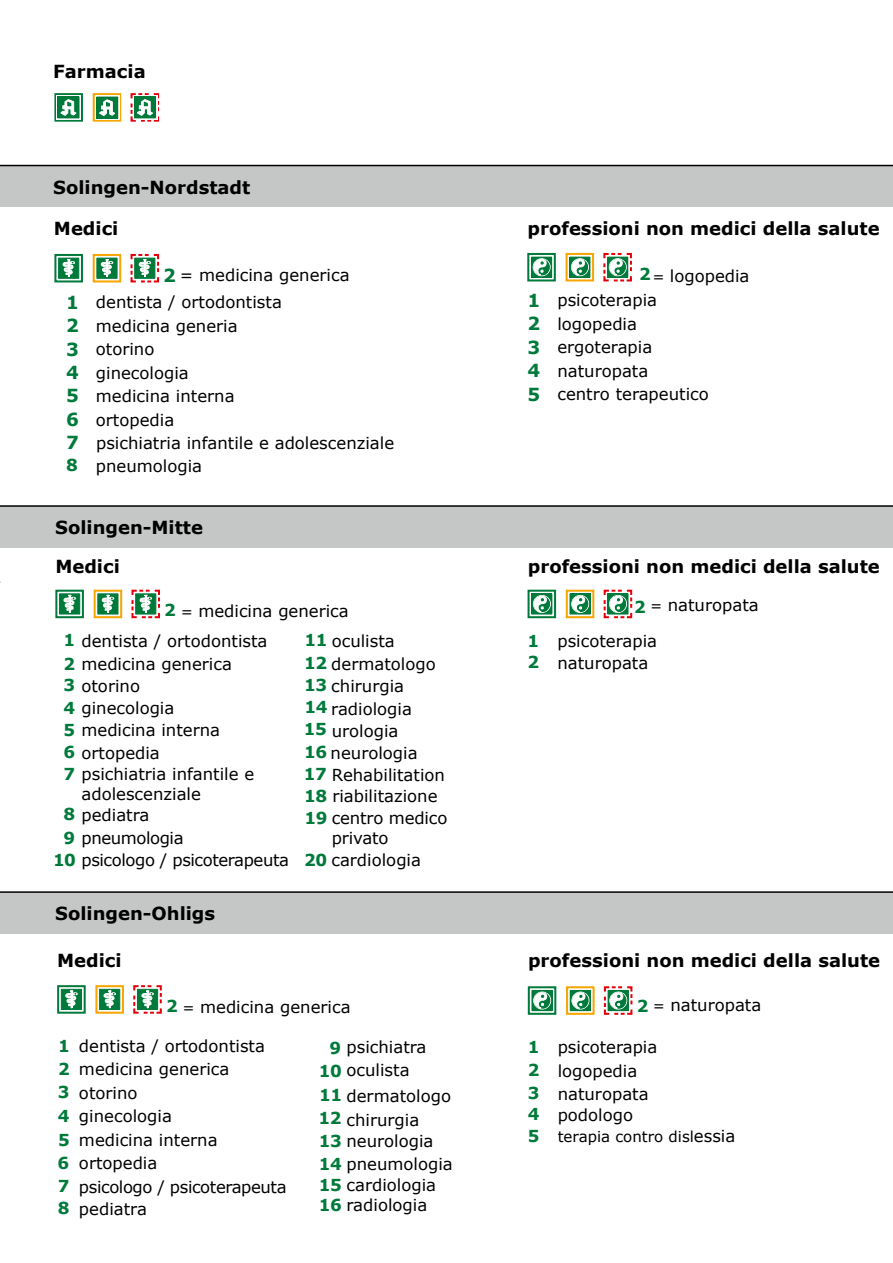
<style>
.page{position:relative;width:893px;height:1263px;background:#fff}
.page>*{position:absolute;margin:0;border:0;box-sizing:border-box;transform-origin:0 0}
.t1{font:700 18px "Verdana";color:#000}
.t2{font:700 18px/23.4px "Verdana";color:#007a3b;text-align:justify}
.t3{font:16.5px/23.4px "Verdana";color:#000}
.t4{font:16.5px/21.9px "Verdana";letter-spacing:-.025em;color:#000}
.t5{font:700 16.5px/23.4px "Verdana";color:#007a3b}
.t6{font:15px "Verdana";color:#000}
.s1{font-size:15px}
.s2{font-weight:700;font-size:18px;color:#007a3b}
.s3{font-weight:700;color:#007a3b}
.s4{font-size:16.5px}
</style>
<div class="page">
<div style="left:0;top:892px;width:893px;height:42px;background:#c5c6c6"></div>
<div style="left:0;top:506px;width:893px;height:42px;background:#c5c6c6"></div>
<div style="left:0;top:166px;width:893px;height:41px;background:#c5c6c6"></div>
<svg style="left:131px;top:589px;width:29px;height:30px"></svg>
<svg style="left:94px;top:590px;width:28px;height:28px"></svg>
<div style="left:98px;top:594px;width:20px;height:20px;background:#007a3b"></div>
<svg style="left:102px;top:595px;width:12px;height:17px"></svg>
<svg style="left:55px;top:590px;width:29px;height:28px"></svg>
<div style="left:59px;top:594px;width:21px;height:20px;background:#007a3b;border:1px solid #007a3b"></div>
<svg style="left:64px;top:595px;width:12px;height:17px"></svg>
<svg style="left:603px;top:589px;width:30px;height:30px"></svg>
<svg style="left:566px;top:590px;width:28px;height:28px"></svg>
<div style="left:570px;top:594px;width:20px;height:20px;border:1px solid #007a3b"></div>
<svg style="left:571px;top:595px;width:18px;height:18px"></svg>
<svg style="left:528px;top:590px;width:28px;height:28px"></svg>
<div style="left:532px;top:594px;width:20px;height:20px;border:1px solid #007a3b"></div>
<svg style="left:533px;top:595px;width:17px;height:18px"></svg>
<svg style="left:133px;top:985px;width:29px;height:29px"></svg>
<svg style="left:95px;top:985px;width:29px;height:29px"></svg>
<div style="left:100px;top:989px;width:20px;height:20px;background:#007a3b;border:1px solid #007a3b"></div>
<svg style="left:104px;top:990px;width:12px;height:18px"></svg>
<svg style="left:57px;top:985px;width:29px;height:29px"></svg>
<div style="left:61px;top:989px;width:21px;height:20px;background:#007a3b;border:1px solid #007a3b"></div>
<svg style="left:66px;top:990px;width:11px;height:18px"></svg>
<svg style="left:603px;top:986px;width:30px;height:29px"></svg>
<svg style="left:566px;top:986px;width:29px;height:29px"></svg>
<div style="left:570px;top:990px;width:20px;height:21px;border:1px solid #007a3b"></div>
<svg style="left:572px;top:992px;width:17px;height:17px"></svg>
<svg style="left:528px;top:986px;width:28px;height:29px"></svg>
<div style="left:532px;top:990px;width:20px;height:21px;border:1px solid #007a3b"></div>
<svg style="left:533px;top:992px;width:18px;height:17px"></svg>
<svg style="left:603px;top:252px;width:29px;height:30px"></svg>
<svg style="left:566px;top:253px;width:28px;height:28px"></svg>
<div style="left:570px;top:257px;width:20px;height:20px;border:1px solid #007a3b"></div>
<svg style="left:571px;top:258px;width:17px;height:18px"></svg>
<svg style="left:527px;top:253px;width:29px;height:28px"></svg>
<div style="left:531px;top:257px;width:21px;height:20px;border:1px solid #007a3b"></div>
<svg style="left:533px;top:258px;width:17px;height:18px"></svg>
<hr style="left:0;top:505px;width:893px;height:2px;background:#000">
<hr style="left:0;top:891px;width:893px;height:2px;background:#000">
<hr style="left:0;top:165px;width:893px;height:1px;background:#000">
<svg style="left:93px;top:93px;width:28px;height:29px"></svg>
<svg style="left:54px;top:93px;width:29px;height:29px"></svg>
<div style="left:57px;top:95px;width:24px;height:24px;background:#fdfdfd"></div>
<svg style="left:57px;top:96px;width:23px;height:23px"></svg>
<svg style="left:130px;top:93px;width:30px;height:29px"></svg>
<div style="left:95px;top:95px;width:24px;height:25px;background:#fdfdfd"></div>
<svg style="left:96px;top:96px;width:23px;height:23px"></svg>
<svg style="left:130px;top:253px;width:30px;height:30px"></svg>
<svg style="left:93px;top:254px;width:28px;height:28px"></svg>
<div style="left:97px;top:258px;width:20px;height:20px;background:#007a3b;border:1px solid #007a3b"></div>
<svg style="left:101px;top:259px;width:12px;height:18px"></svg>
<svg style="left:54px;top:254px;width:29px;height:28px"></svg>
<div style="left:59px;top:258px;width:20px;height:20px;background:#007a3b;border:1px solid #007a3b"></div>
<svg style="left:63px;top:259px;width:12px;height:18px"></svg>
<p class="t1" style="left:53px;top:58px;width:94px">Farmacia</p>
<p class="t1" style="left:53px;top:174px;width:199px">Solingen-Nordstadt</p>
<p class="t1" style="left:54px;top:216px;width:66px">Medici</p>
<p class="t1" style="left:527px;top:216px;width:354px">professioni non medici della salute</p>
<p class="t3" style="left:652px;top:264px;width:99px"><span class="s1">=</span> logopedia</p>
<p class="t5" style="left:639px;top:262px;width:13px">2</p>
<p class="t3" style="left:163px;top:263px;width:188px"><span class="s2">2</span> = medicina generica</p>
<p class="t2" style="left:527px;top:289px;width:14px">1<br>2<br>3<br>4<br>5</p>
<p class="t2" style="left:66px;top:291px;width:14px">1<br>2<br>3<br>4<br>5<br>6<br>7</p>
<p class="t3" style="left:557px;top:288px;width:153px">psicoterapia logopedia ergoterapia naturopata<br>centro terapeutico</p>
<p class="t3" style="left:96px;top:290px;width:188px">dentista / ortodontista medicina generia</p>
<p class="t3" style="left:96px;top:337px;width:300px">otorino<br>ginecologia<br>medicina interna<br>ortopedia<br>psichiatria infantile e adolescenziale</p>
<p class="t5" style="left:66px;top:452px;width:13px">8</p>
<p class="t3" style="left:96px;top:454px;width:108px">pneumologia</p>
<p class="t1" style="left:55px;top:515px;width:149px">Solingen-Mitte</p>
<p class="t1" style="left:55px;top:554px;width:66px">Medici</p>
<p class="t1" style="left:528px;top:554px;width:354px">professioni non medici della salute</p>
<p class="t3" style="left:164px;top:599px;width:186px"><span class="s3">2</span> <span class="s1">=</span> medicina generica</p>
<p class="t3" style="left:64px;top:629px;width:205px"><span class="s3">1</span> dentista / ortodontista</p>
<p class="t3" style="left:304px;top:629px;width:92px"><span class="s3">11</span> oculista</p>
<p class="t3" style="left:64px;top:652px;width:170px"><span class="s3">2</span> medicina generica</p>
<p class="t3" style="left:304px;top:652px;width:133px"><span class="s3">12</span> dermatologo</p>
<p class="t3" style="left:64px;top:674px;width:78px"><span class="s3">3</span> otorino</p>
<p class="t3" style="left:64px;top:696px;width:112px"><span class="s3">4</span> ginecologia</p>
<p class="t3" style="left:64px;top:718px;width:158px"><span class="s3">5</span> medicina interna</p>
<p class="t3" style="left:64px;top:741px;width:98px"><span class="s3">6</span> ortopedia</p>
<p class="t3" style="left:81px;top:764px;width:174px;line-height:19.8px;text-indent:-18px"><span class="s3">7</span> psichiatria infantile e adolescenziale</p>
<p class="t4" style="left:53px;top:827px;width:237px;text-indent:10px"><span class="s3">9</span> pneumologia<br><span class="s3">10</span> psicologo / psicoterapeuta</p>
<p class="t3" style="left:64px;top:804px;width:87px"><span class="s3">8</span> pediatra</p>
<p class="t1" style="left:55px;top:901px;width:161px">Solingen-Ohligs</p>
<p class="t1" style="left:57px;top:948px;width:66px">Medici</p>
<p class="t5" style="left:304px;top:673px;width:25px">13</p>
<p class="t3" style="left:331px;top:674px;width:74px">chirurgia</p>
<p class="t3" style="left:304px;top:697px;width:109px"><span class="s3">14</span> radiologia</p>
<p class="t5" style="left:304px;top:717px;width:25px">15</p>
<p class="t3" style="left:332px;top:719px;width:68px">urologia</p>
<p class="t3" style="left:304px;top:742px;width:143px;line-height:22.2px"><span class="s3">16</span> neurologia<br><span class="s3">17</span> Rehabilitation</p>
<p class="t3" style="left:332px;top:808px;width:117px;line-height:19.8px;text-indent:-27px"><span class="s3">19</span> centro medico privato</p>
<p class="t3" style="left:304px;top:848px;width:118px"><span class="s3">20</span> cardiologia</p>
<p class="t3" style="left:304px;top:784px;width:135px"><span class="s3">18</span> riabilitazione</p>
<p class="t3" style="left:166px;top:995px;width:186px"><span class="s3">2</span> <span class="s1">=</span> medicina generica</p>
<p class="t5" style="left:58px;top:1033px;width:13px">1<br>2</p>
<p class="t3" style="left:79px;top:1034px;width:188px">dentista / ortodontista medicina generica</p>
<p class="t3" style="left:330px;top:1035px;width:98px"><span class="s3">9</span> psichiatra</p>
<p class="t3" style="left:319px;top:1058px;width:92px"><span class="s3">10</span> oculista</p>
<p class="t5" style="left:58px;top:1080px;width:14px;text-align:justify">3<br>4<br>5<br>6<br>7</p>
<p class="t5" style="left:58px;top:1196px;width:13px">8</p>
<p class="t3" style="left:79px;top:1081px;width:60px">otorino</p>
<p class="t3" style="left:319px;top:1084px;width:133px"><span class="s3">11</span> dermatologo</p>
<p class="t3" style="left:79px;top:1104px;width:94px">ginecologia</p>
<p class="t3" style="left:318px;top:1108px;width:102px"><span class="s3">12</span> chirurgia</p>
<p class="t3" style="left:79px;top:1128px;width:209px">medicina interna ortopedia<br>psicologo / psicoterapeuta</p>
<p class="t3" style="left:319px;top:1130px;width:136px;line-height:21.3px"><span class="s3">13</span> neurologia<br><span class="s3">14</span> pneumologia<br><span class="s3">15</span> cardiologia<br><span class="s3">16</span> radiologia</p>
<p class="t3" style="left:79px;top:1197px;width:69px">pediatra</p>
<p class="t5" style="left:528px;top:630px;width:13px;line-height:21.5px">1<br>2</p>
<p class="t3" style="left:634px;top:593px;width:126px"><span class="s3">2</span> <span class="s1">=</span> naturopata</p>
<p class="t3" style="left:557px;top:629px;width:101px">psicoterapia</p>
<p class="t3" style="left:557px;top:651px;width:92px">naturopata</p>
<p class="t1" style="left:528px;top:948px;width:354px">professioni non medici della salute</p>
<p class="t5" style="left:528px;top:1036px;width:13px;line-height:22px;text-align:justify">1<br>2<br>3<br>4<br>5</p>
<p class="t3" style="left:637px;top:993px;width:126px"><span class="s3">2</span> <span class="s1">=</span> naturopata</p>
<p class="t3" style="left:558px;top:1035px;width:101px">psicoterapia</p>
<p class="t3" style="left:558px;top:1060px;width:92px;line-height:21.9px">logopedia naturopata podologo</p>
<p class="t6" style="left:558px;top:1126px;width:179px">terapia contro disl<span class="s4">essia</span></p>
</div>
